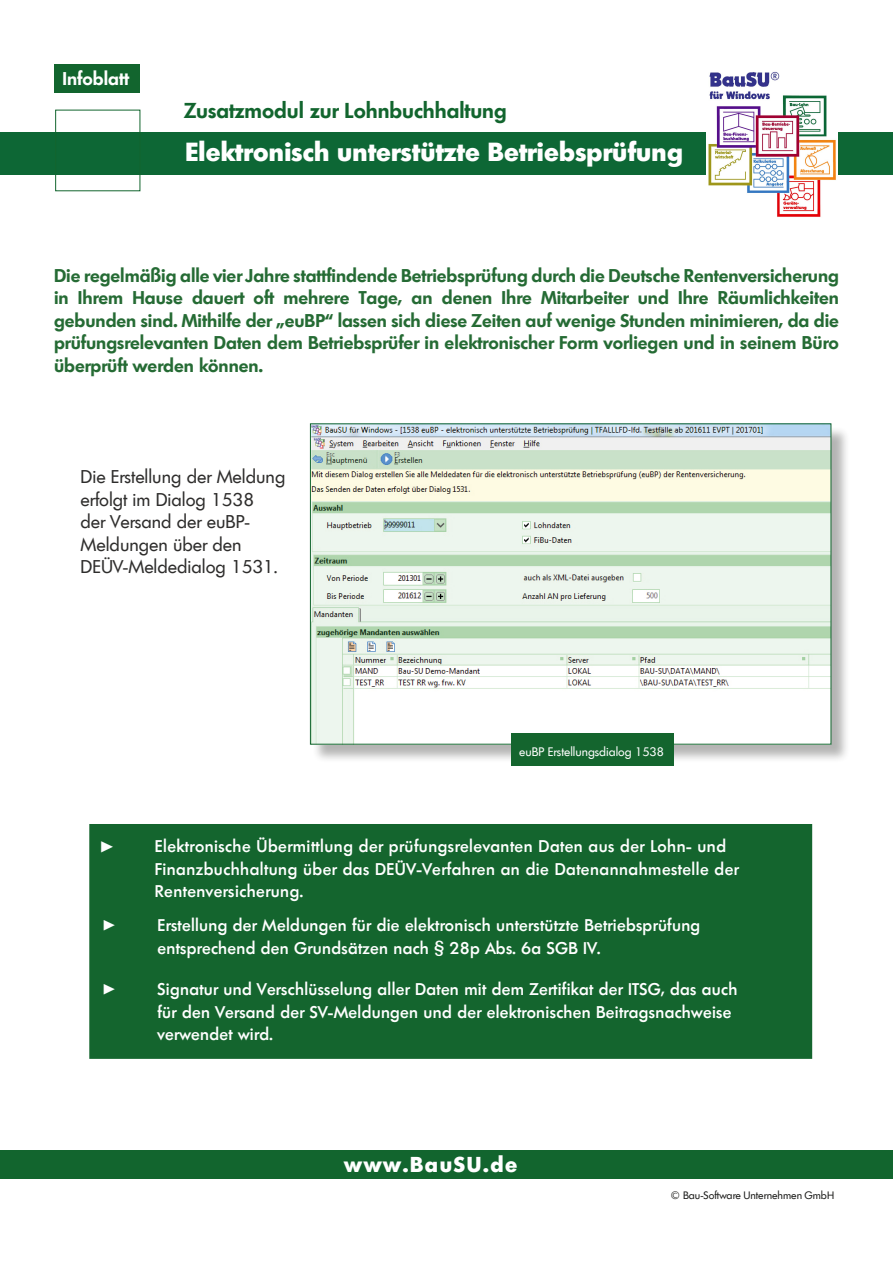
<style>
.page{position:relative;width:893px;height:1263px;background:#fff}
.page>*{position:absolute;margin:0;border:0;box-sizing:border-box;transform-origin:0 0}
.t1{font:800 25.5px "Limerick";letter-spacing:.01em;color:#fff}
.t2{font:24px "Minion Pro";color:#fff}
.t3{font:22.5px "Minion Pro";color:#fff}
.t4{font:600 21px "Limerick";color:#12652e}
.t5{font:800 21px "Limerick";letter-spacing:.08em;color:#fff}
.t6{font:600 18px/22.5px "Limerick";color:#256b34;text-align:justify}
.t7{font:18px/22.5px "Limerick";color:#2e2d2c}
.t8{font:600 18px "Limerick";color:#fff}
.t9{font:500 16.5px/22.5px "Limerick";letter-spacing:.02em;color:#fff}
.t10{font:12px "Limerick";color:#fff}
.t11{font:10.5px "Limerick";color:#1d1d1b}
</style>
<div class="page">
<div style="left:0;top:133px;width:893px;height:42px;background:#0d6735"></div>
<div style="left:55px;top:110px;width:85px;height:81px;border:1px solid #12652e"></div>
<div style="left:312px;top:425px;width:538px;height:339px;background:#1d1d1b;opacity:.33"></div>
<img style="left:312px;top:425px;width:517px;height:317px">
<div style="left:511px;top:733px;width:162px;height:33px;background:#14652e"></div>
<div style="left:89px;top:824px;width:723px;height:235px;background:#14652e"></div>
<div style="left:0;top:1150px;width:893px;height:28px;background:#12652e"></div>
<div style="left:54px;top:64px;width:85px;height:29px;background:#12652e"></div>
<img style="left:706px;top:71px;width:132px;height:146px">
<p class="t8" style="left:63px;top:67px;width:68px">Infoblatt</p>
<p class="t4" style="left:184px;top:97px;width:324px">Zusatzmodul zur Lohnbuchhaltung</p>
<h1 class="t1" style="left:185px;top:136px;width:499px">Elektronisch unterstützte Betriebsprüfung</h1>
<p class="t6" style="left:54px;top:264px;width:786px">Die regelmäßig alle vier Jahre stattfindende Betriebsprüfung durch die Deutsche Rentenversicherung in Ihrem Hause dauert oft mehrere Tage, an denen Ihre Mitarbeiter und Ihre Räumlichkeiten gebunden sind. Mithilfe der „euBP“ lassen sich diese Zeiten auf wenige Stunden minimieren, da die prüfungsrelevanten Daten dem Betriebsprüfer in elektronischer Form vorliegen und in seinem Büro überprüft werden können.</p>
<p class="t7" style="left:81px;top:466px;width:206px">Die Erstellung der Meldung erfolgt im Dialog 1538<br>der Versand der euBP-<br>Meldungen über den<br>DEÜV-Meldedialog 1531.</p>
<p class="t10" style="left:519px;top:744px;width:146px">euBP Erstellungsdialog 1538</p>
<h2 class="t2" style="left:100px;top:830px;width:16px">▶</h2>
<p class="t9" style="left:155px;top:835px;width:585px">Elektronische Übermittlung der prüfungsrelevanten Daten aus der Lohn- und<br>Finanzbuchhaltung über das DEÜV-Verfahren an die Datenannahmestelle der<br>Rentenversicherung.</p>
<h3 class="t3" style="left:102px;top:909px;width:15px">▶</h3>
<p class="t9" style="left:158px;top:914px;width:544px">Erstellung der Meldungen für die elektronisch unterstützte Betriebsprüfung entsprechend den Grundsätzen nach § 28p Abs. 6a SGB IV.</p>
<h3 class="t3" style="left:102px;top:973px;width:15px">▶</h3>
<p class="t9" style="left:158px;top:978px;width:581px">Signatur und Verschlüsselung aller Daten mit dem Zertifikat der ITSG, das auch für den Versand der SV-Meldungen und der elektronischen Beitragsnachweise verwendet wird.</p>
<p class="t5" style="left:344px;top:1151px;width:175px">www.BauSU.de</p>
<p class="t11" style="left:671px;top:1188px;width:165px">© Bau-Software Unternehmen GmbH</p>
</div>
